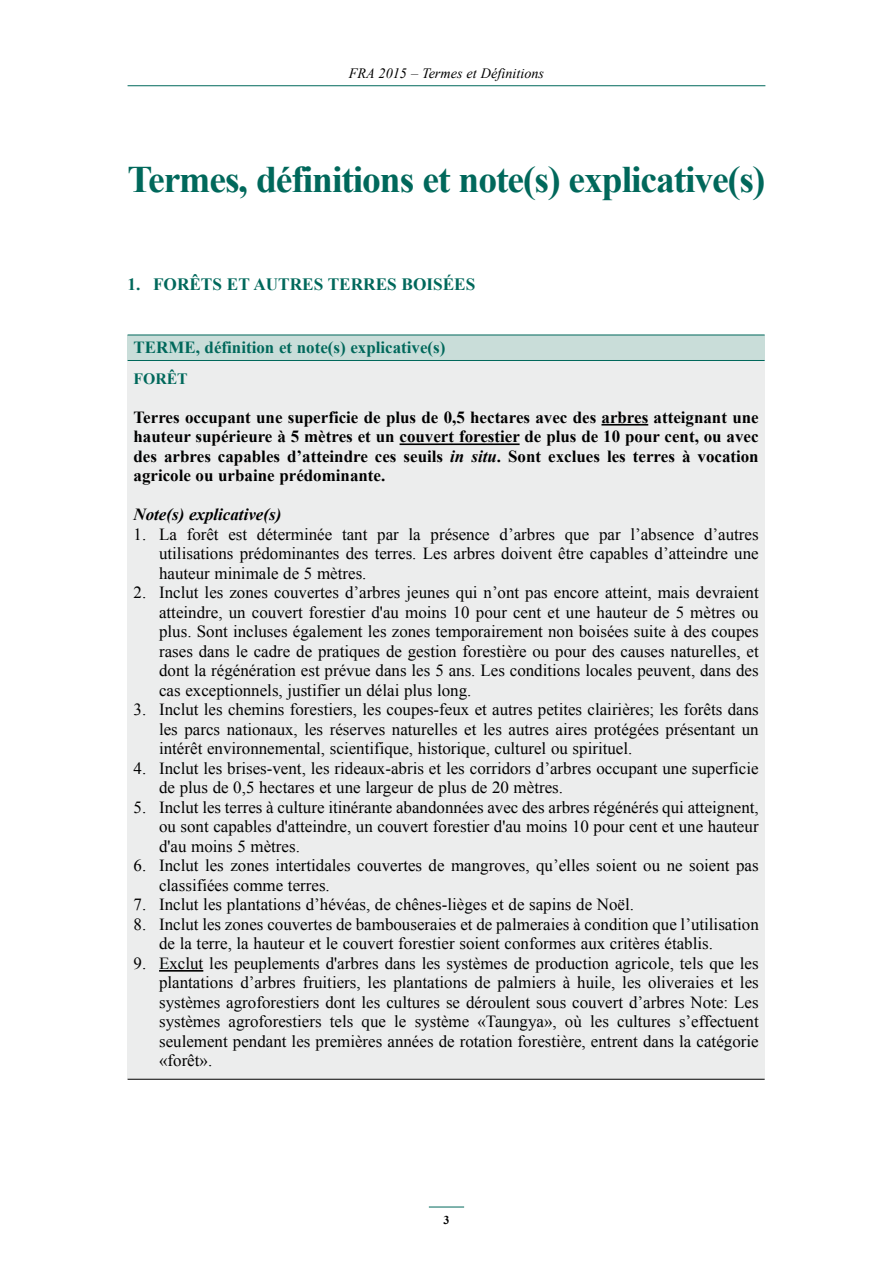
<style>
.page{position:relative;width:893px;height:1263px;background:#fff}
.page>*{position:absolute;margin:0;border:0;box-sizing:border-box;transform-origin:0 0}
.t1{font:700 37.5px "Times New Roman";letter-spacing:-.03em;color:#00685b}
.t2{font:700 17.25px "Times New Roman";color:#00685b}
.t3{font:16.95px/19.5px "Times New Roman";color:#000;text-align:justify}
.t4{font:700 16.95px/19.5px "Times New Roman";color:#000;text-align:justify}
.t5{font:700 16.95px "Times New Roman";color:#00685b}
.t6{font:italic 700 16.95px "Times New Roman";color:#000}
.t7{font:700 15.75px "Times New Roman";color:#00685b}
.t8{font:italic 14.25px "Times New Roman";color:#000}
.t9{font:700 12px "Times New Roman";color:#000}
.s1{font-style:italic}
</style>
<div class="page">
<hr style="left:429px;top:1206px;width:35px;height:1px;background:#00685b">
<hr style="left:128px;top:85px;width:637px;height:1px;background:#00685b">
<div style="left:128px;top:335px;width:637px;height:25px;background:#c9ddd9"></div>
<div style="left:128px;top:360px;width:637px;height:719px;background:#eceded"></div>
<hr style="left:128px;top:335px;width:637px;height:1px;background:#00685b">
<hr style="left:128px;top:360px;width:637px;height:1px;background:#00685b">
<hr style="left:128px;top:1079px;width:637px;height:1px;background:#000">
<hr style="left:601px;top:424px;width:47px;height:2px;background:#000">
<hr style="left:400px;top:443px;width:120px;height:2px;background:#000">
<hr style="left:159px;top:970px;width:44px;height:2px;background:#000">
<p class="t8" style="left:349px;top:63px;width:197px">FRA 2015 – Termes et Définitions</p>
<h1 class="t1" style="left:128px;top:154px;width:639px">Termes, définitions et note(s) explicative(s)</h1>
<p class="t2" style="left:128px;top:272px;width:163px">1. Forêts et autres</p>
<p class="t2" style="left:328px;top:272px;width:13px">terres</p>
<p class="t2" style="left:401px;top:272px;width:64px">boisées</p>
<p class="t5" style="left:134px;top:336px;width:313px">TERME, définition et note(s) explicative(s)</p>
<p class="t7" style="left:134px;top:368px;width:56px">FORÊT</p>
<p class="t4" style="left:134px;top:407px;width:627px">Terres occupant une superficie de plus de 0,5 hectares avec des arbres atteignant une hauteur supérieure à 5 mètres et un couvert forestier de plus de 10 pour cent, ou avec des arbres capables d’atteindre ces seuils <span class="s1">in situ</span>. Sont exclues les terres à vocation agricole ou urbaine prédominante.</p>
<p class="t6" style="left:134px;top:503px;width:149px">Note(s) explicative(s)</p>
<p class="t3" style="left:159px;top:524px;width:601px;text-indent:-26px">1. La forêt est déterminée tant par la présence d’arbres que par l’absence d’autres utilisations prédominantes des terres. Les arbres doivent être capables d’atteindre une hauteur minimale de 5 mètres.</p>
<p class="t3" style="left:159px;top:583px;width:601px;text-indent:-26px">2. Inclut les zones couvertes d’arbres jeunes qui n’ont pas encore atteint, mais devraient atteindre, un couvert forestier d'au moins 10 pour cent et une hauteur de 5 mètres ou plus. Sont incluses également les zones temporairement non boisées suite à des coupes rases dans le cadre de pratiques de gestion forestière ou pour des causes naturelles, et dont la régénération est prévue dans les 5 ans. Les conditions locales peuvent, dans des cas exceptionnels, justifier un délai plus long.</p>
<p class="t3" style="left:159px;top:700px;width:601px;text-indent:-26px">3. Inclut les chemins forestiers, les coupes-feux et autres petites clairières; les forêts dans les parcs nationaux, les réserves naturelles et les autres aires protégées présentant un intérêt environnemental, scientifique, historique, culturel ou spirituel.</p>
<p class="t3" style="left:159px;top:758px;width:601px;text-indent:-26px">4. Inclut les brises-vent, les rideaux-abris et les corridors d’arbres occupant une superficie de plus de 0,5 hectares et une largeur de plus de 20 mètres.</p>
<p class="t3" style="left:159px;top:797px;width:601px;text-indent:-26px">5. Inclut les terres à culture itinérante abandonnées avec des arbres régénérés qui atteignent, ou sont capables d'atteindre, un couvert forestier d'au moins 10 pour cent et une hauteur d'au moins 5 mètres.</p>
<p class="t3" style="left:159px;top:856px;width:601px;text-indent:-26px">6. Inclut les zones intertidales couvertes de mangroves, qu’elles soient ou ne soient pas classifiées comme terres.</p>
<p class="t3" style="left:134px;top:895px;width:502px">7. Inclut les plantations d’hévéas, de chênes-lièges et de sapins de Noël.</p>
<p class="t3" style="left:159px;top:914px;width:601px;text-indent:-26px">8. Inclut les zones couvertes de bambouseraies et de palmeraies à condition que l’utilisation de la terre, la hauteur et le couvert forestier soient conformes aux critères établis.</p>
<p class="t3" style="left:159px;top:953px;width:601px;text-indent:-26px">9. Exclut les peuplements d'arbres dans les systèmes de production agricole, tels que les plantations d’arbres fruitiers, les plantations de palmiers à huile, les oliveraies et les systèmes agroforestiers dont les cultures se déroulent sous couvert d’arbres Note: Les systèmes agroforestiers tels que le système «Taungya», où les cultures s’effectuent seulement pendant les premières années de rotation forestière, entrent dans la catégorie «forêt».</p>
<p class="t9" style="left:443px;top:1212px;width:7px">3</p>
</div>
